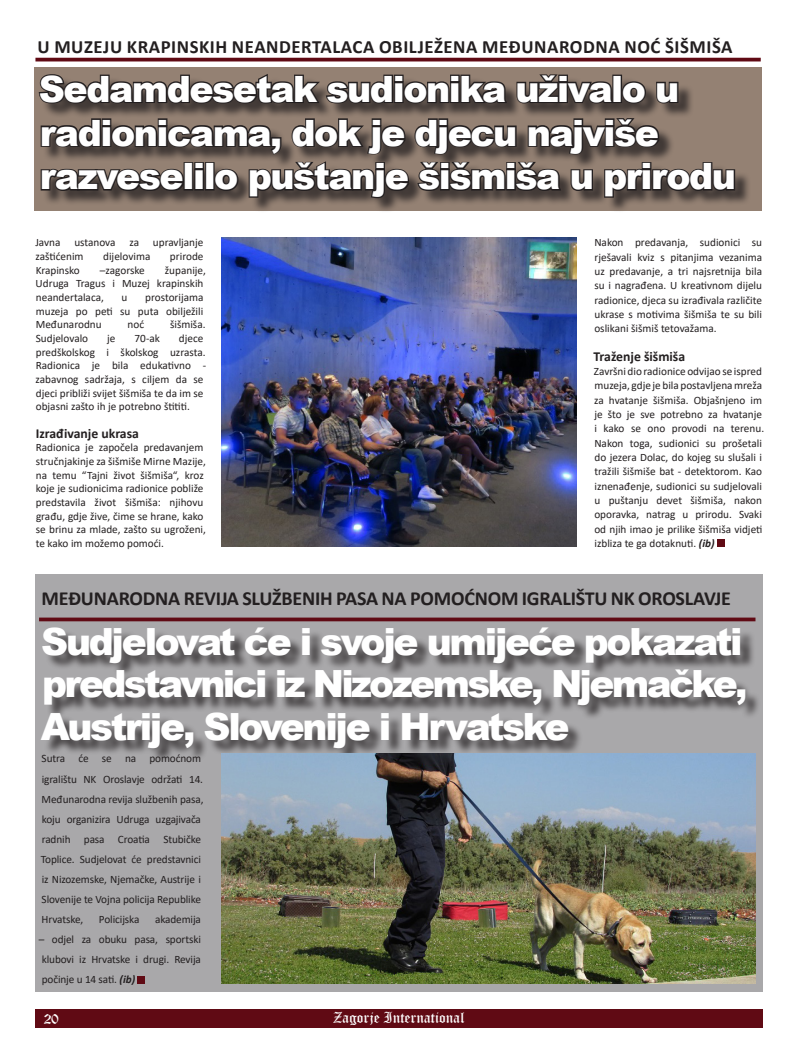
<style>
.page{position:relative;width:798px;height:1063px;background:#fff}
.page>*{position:absolute;margin:0;border:0;box-sizing:border-box;transform-origin:0 0}
.t1{font:900 37.5px/42.5px "Arial";letter-spacing:-.06em;color:#fff}
.t2{font:900 36.25px/43.8px "Arial";letter-spacing:-.04em;color:#fff}
.t3{font:700 20px "Calibri";letter-spacing:-.01em;color:#231f20}
.t4{font:700 18.75px "Calibri";letter-spacing:.03em;color:#231f20}
.t5{font:15px "Old English Text";color:#fff}
.t6{font:700 13.75px "Calibri";color:#231f20}
.t7{font:11.25px/14.2px "Calibri";color:#231f20}
.s1{font-weight:700;font-style:italic}
</style>
<div class="page">
<div style="left:35px;top:1009px;width:727px;height:19px;background:#600a14"></div>
<div style="left:35px;top:68px;width:726px;height:143px;background:#948173"></div>
<hr style="left:35px;top:58px;width:725px;height:3px;background:#600a14">
<div style="left:41px;top:76px;width:709px;height:137px;background:#231f20;opacity:.75"></div>
<svg style="left:38px;top:74px;width:471px;height:31px"></svg>
<svg style="left:515px;top:74px;width:132px;height:31px"></svg>
<svg style="left:654px;top:81px;width:25px;height:24px"></svg>
<svg style="left:40px;top:116px;width:696px;height:83px"></svg>
<div style="left:35px;top:574px;width:727px;height:417px;background:#a9a8aa"></div>
<div style="left:44px;top:630px;width:716px;height:133px;background:#231f20;opacity:.75"></div>
<hr style="left:39px;top:618px;width:716px;height:3px;background:#600a14">
<div style="left:138px;top:976px;width:7px;height:7px;background:#600a14"></div>
<img style="left:221px;top:754px;width:534px;height:229px">
<div style="left:716px;top:540px;width:8px;height:7px;background:#600a14"></div>
<img style="left:221px;top:238px;width:355px;height:309px">
<p class="t4" style="left:37px;top:34px;width:696px">U MUZEJU KRAPINSKIH NEANDERTALACA OBILJEŽENA MEĐUNARODNA NOĆ ŠIŠMIŠA</p>
<p class="t2" style="left:39px;top:66px;width:698px">Sedamdesetak sudionika uživalo u radionicama, dok je djecu najviše razveselilo puštanje šišmiša u prirodu</p>
<p class="t7" style="left:35px;top:236px;width:170px;line-height:13.6px">Javna ustanova za upravljanje zaštićenim</p>
<p class="t7" style="left:594px;top:235px;width:169px;text-align:justify">Nakon predavanja, sudionici su rješavali kviz s pitanjima vezanima uz predavanje, a tri najsretnija bila su i nagrađena. U kreativnom dijelu radionice, djeca su izrađivala različite ukrase s motivima šišmiša te su bili oslikani šišmiš tetovažama.</p>
<p class="t6" style="left:593px;top:347px;width:93px">Traženje šišmiša</p>
<p class="t7" style="left:593px;top:364px;width:172px">Završni dio radionice odvijao se ispred muzeja, gdje je bila postavljena mreža za hvatanje šišmiša. Objašnjeno im je što je sve potrebno za hvatanje i kako se ono provodi na terenu.<br>Nakon toga, sudionici su prošetali do jezera Dolac, do kojeg su slušali i tražili šišmiše bat - detektorom. Kao iznenađenje, sudionici su sudjelovali u puštanju devet šišmiša, nakon oporavka, natrag u prirodu. Svaki od njih imao je prilike šišmiša vidjeti izbliza te ga dotaknuti. <span class="s1">(ib)</span></p>
<p class="t7" style="left:103px;top:249px;width:49px">dijelovima</p>
<p class="t7" style="left:170px;top:249px;width:35px">prirode</p>
<p class="t7" style="left:36px;top:263px;width:172px;line-height:13.6px;text-indent:129px">županije,<br>Udruga Tragus i Muzej krapinskih neandertalaca,</p>
<p class="t7" style="left:36px;top:263px;width:46px">Krapinsko</p>
<p class="t7" style="left:100px;top:263px;width:46px">–zagorske</p>
<p class="t7" style="left:36px;top:290px;width:169px;line-height:13.6px;text-align:justify;text-indent:109px">prostorijama muzeja po peti su puta obilježili Međunarodnu</p>
<p class="t7" style="left:121px;top:290px;width:7px">u</p>
<p class="t7" style="left:127px;top:317px;width:18px">noć</p>
<p class="t7" style="left:170px;top:317px;width:37px">šišmiša.</p>
<p class="t7" style="left:36px;top:331px;width:54px">Sudjelovalo</p>
<p class="t7" style="left:107px;top:331px;width:10px">je</p>
<p class="t7" style="left:134px;top:331px;width:27px">70-ak</p>
<p class="t7" style="left:36px;top:331px;width:172px;line-height:13.6px;text-indent:143px">djece predškolskog i školskog uzrasta.<br>Radionica je bila edukativno - zabavnog sadržaja, s ciljem da se djeci približi svijet šišmiša te da im se objasni zašto ih je potrebno štititi.</p>
<p class="t6" style="left:36px;top:423px;width:105px">Izrađivanje ukrasa</p>
<p class="t7" style="left:36px;top:440px;width:172px;line-height:13.6px">Radionica je započela predavanjem stručnjakinje za šišmiše Mirne Mazije, na temu “Tajni život šišmiša“, kroz koje je sudionicima radionice pobliže predstavila život šišmiša: njihovu građu, gdje žive, čime se hrane, kako se brinu za mlade, zašto su ugroženi, te kako im možemo pomoći.</p>
<p class="t3" style="left:42px;top:585px;width:690px">MEĐUNARODNA REVIJA SLUŽBENIH PASA NA POMOĆNOM IGRALIŠTU NK OROSLAVJE</p>
<p class="t1" style="left:41px;top:619px;width:708px">Sudjelovat će i svoje umijeće pokazati predstavnici iz Nizozemske, Njemačke,<br>Austrije, Slovenije i Hrvatske</p>
<p class="t7" style="left:41px;top:748px;width:164px;line-height:20px">Sutra će se na pomoćnom igralištu NK Oroslavje održati 14.<br>Međunarodna revija službenih pasa, koju organizira Udruga uzgajivača radnih pasa Croatia Stubičke<br>Toplice. Sudjelovat će predstavnici iz Nizozemske, Njemačke, Austrije i<br>Slovenije te Vojna policija Republike<br>Hrvatske,</p>
<p class="t7" style="left:99px;top:912px;width:42px">Policijska</p>
<p class="t7" style="left:155px;top:912px;width:47px">akademija</p>
<p class="t7" style="left:39px;top:929px;width:164px;line-height:20px;text-align:justify">– odjel za obuku pasa, sportski klubovi iz Hrvatske i drugi. Revija počinje u 14 sati. <span class="s1">(ib)</span></p>
<h3 class="t5" style="left:44px;top:1009px;width:17px">20</h3>
<h3 class="t5" style="left:333px;top:1008px;width:133px">Zagorje International</h3>
</div>
